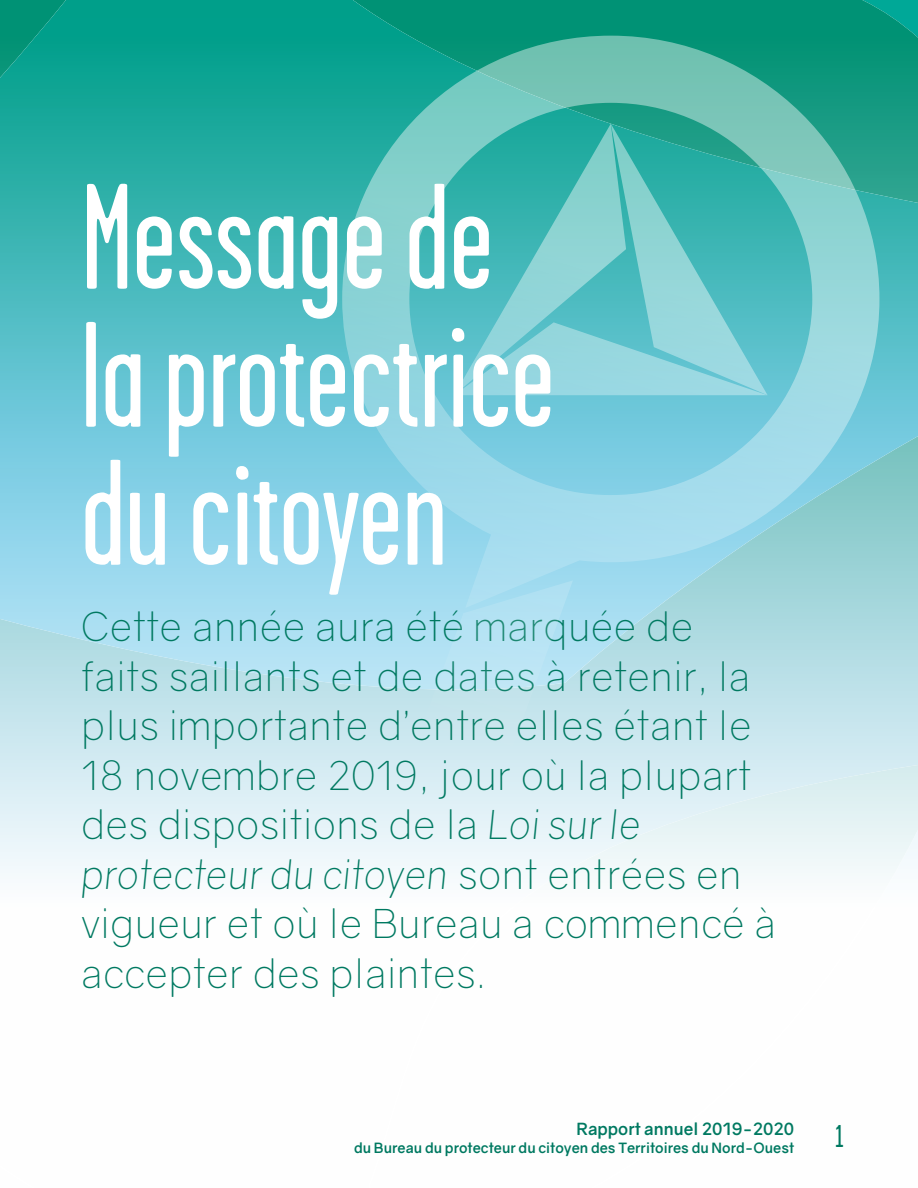
<style>
.page{position:relative;width:918px;height:1188px;background:#fff}
.page>*{position:absolute;margin:0;border:0;box-sizing:border-box;transform-origin:0 0}
.Major_Headings{font:150px/138px "Garage Gothic";color:#fff}
.quotes_first_paras{font:300 40.5px/49.5px "Gravity";letter-spacing:.01em;color:#007961}
.t1{font:31.5px "Garage Gothic";color:#007961}
.t2{font:700 16.8px "Gravity";color:#007961}
.t3{font:700 14.1px "Gravity";color:#007961}
.s1{font-style:italic}
</style>
<div class="page">
<img style="left:0;top:0;width:918px;height:690px">
<svg style="left:342px;top:36px;width:538px;height:572px"></svg>
<svg style="left:626px;top:124px;width:142px;height:271px"></svg>
<svg style="left:454px;top:124px;width:172px;height:271px"></svg>
<svg style="left:383px;top:580px;width:190px;height:284px"></svg>
<p class="Major_Headings" style="left:81px;top:170px;width:475px">Message de la protectrice du citoyen</p>
<p class="quotes_first_paras" style="left:81px;top:602px;width:697px">Cette année aura été marquée de faits saillants et de dates à retenir, la plus importante d’entre elles étant le 18 novembre 2019, jour où la plupart des dispositions de la <span class="s1">Loi sur le protecteur du citoyen</span> sont entrées en vigueur et où le Bureau a commencé à accepter des plaintes.</p>
<p class="t2" style="left:577px;top:1119px;width:219px">Rapport annuel 2019-2020</p>
<p class="t3" style="left:354px;top:1139px;width:442px">du Bureau du protecteur du citoyen des Territoires du Nord-Ouest</p>
<p class="t1" style="left:835px;top:1120px;width:10px">1</p>
</div>
